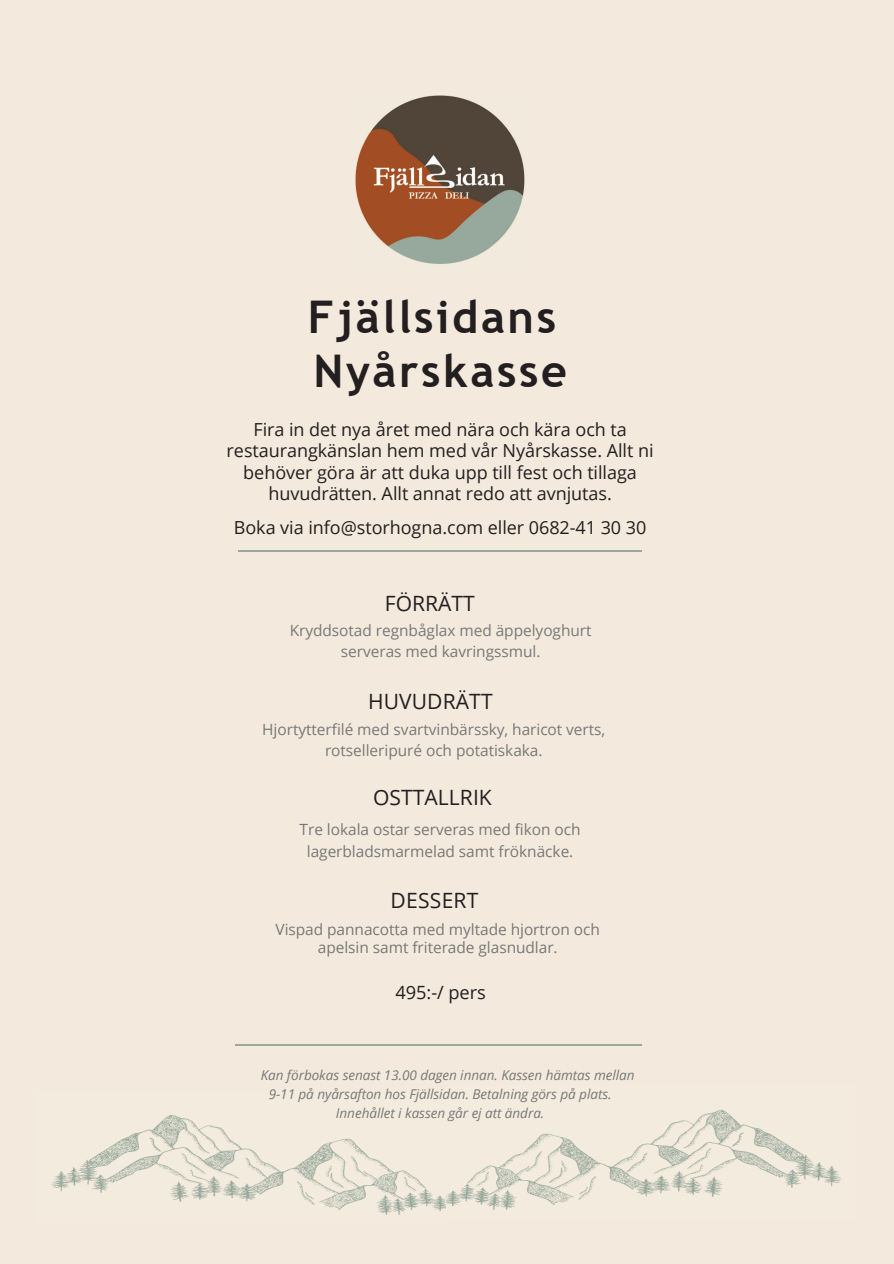
<style>
.page{position:relative;width:894px;height:1264px;background:#fff}
.page>*{position:absolute;margin:0;border:0;box-sizing:border-box;transform-origin:0 0}
.t1{font:700 45px "Trebuchet MS";letter-spacing:.06em;color:#231f20}
.t2{font:21px "Open Sans";letter-spacing:.005em;color:#231f20}
.t3{font:18.3px "Open Sans";color:#231f20}
.t4{font:18px/21.3px "Open Sans";letter-spacing:-.005em;color:#231f20;text-align:center}
.t5{font:15.45px/21.3px "Open Sans";letter-spacing:-.005em;color:#777878;text-align:center}
.t6{font:italic 13.5px "Open Sans";letter-spacing:-.005em;color:#777878}
</style>
<div class="page">
<div style="left:0;top:0;width:893px;height:1263px;background:#f3eadd"></div>
<img style="left:51px;top:1114px;width:395px;height:101px">
<img style="left:446px;top:1109px;width:396px;height:101px">
<img style="left:355px;top:95px;width:170px;height:169px">
<hr style="left:235px;top:1044px;width:406px;height:2px;background:#99a99d">
<hr style="left:238px;top:550px;width:403px;height:1px;background:#99a99d">
<p class="t1" style="left:308px;top:291px;width:250px">Fjällsidans</p>
<p class="t1" style="left:313px;top:345px;width:255px">Nyårskasse</p>
<p class="t4" style="left:226px;top:418px;width:428px">Fira in det nya året med nära och kära och ta restaurangkänslan hem med vår Nyårskasse. Allt ni behöver göra är att duka upp till fest och tillaga huvudrätten. Allt annat redo att avnjutas.</p>
<p class="t4" style="left:234px;top:516px;width:414px">Boka via info@storhogna.com eller 0682-41 30 30</p>
<p class="t2" style="left:385px;top:588px;width:91px">FÖRRÄTT</p>
<p class="t5" style="left:289px;top:619px;width:303px">Kryddsotad regnbåglax med äppelyoghurt serveras med kavringssmul.</p>
<p class="t2" style="left:368px;top:686px;width:126px">HUVUDRÄTT</p>
<p class="t5" style="left:262px;top:718px;width:344px">Hjortytterfilé med svartvinbärssky, haricot verts, rotselleripuré och potatiskaka.</p>
<p class="t2" style="left:373px;top:783px;width:120px">OSTTALLRIK</p>
<p class="t5" style="left:299px;top:818px;width:282px">Tre lokala ostar serveras med fikon och lagerbladsmarmelad samt fröknäcke.</p>
<p class="t2" style="left:390px;top:885px;width:89px">DESSERT</p>
<p class="t5" style="left:275px;top:920px;width:326px;line-height:18px">Vispad pannacotta med myltade hjortron och apelsin samt friterade glasnudlar.</p>
<p class="t3" style="left:395px;top:979px;width:92px">495:-/ pers</p>
<p class="t6" style="left:260px;top:1065px;width:375px">Kan förbokas senast 13.00 dagen innan. Kassen hämtas mellan</p>
<p class="t6" style="left:269px;top:1084px;width:344px">9-11 på nyårsafton hos Fjällsidan. Betalning görs på plats.</p>
<p class="t6" style="left:336px;top:1103px;width:210px">Innehållet i kassen går ej att ändra.</p>
</div>
